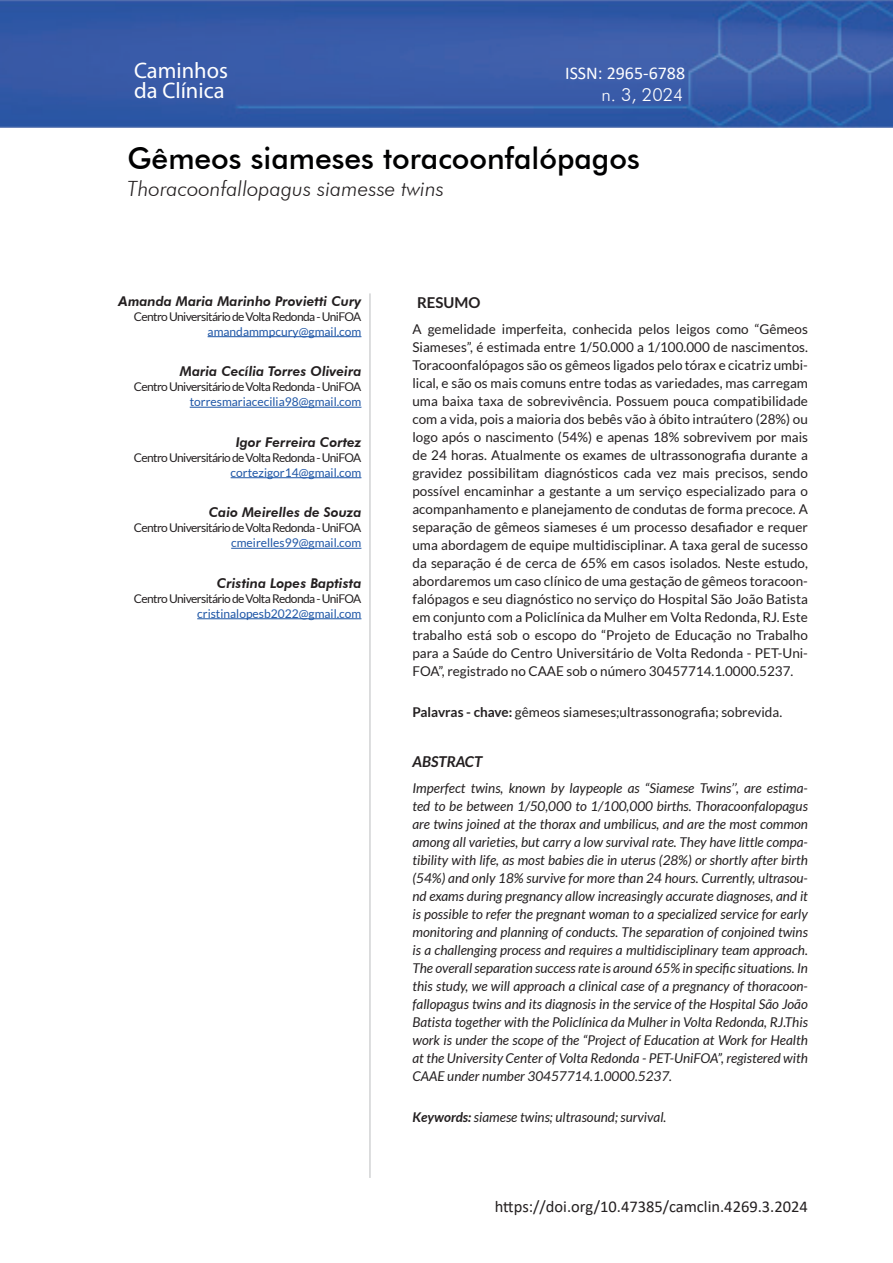
<style>
.page{position:relative;width:893px;height:1263px;background:#fff}
.page>*{position:absolute;margin:0;border:0;box-sizing:border-box;transform-origin:0 0}
.t1{font:500 30px "Futura BT";color:#000001}
.t2{font:22.5px/19.5px "Myriad Pro";color:#fff}
.t3{font:italic 300 21px "Futura BT";color:#231f20}
.t4{font:18px "Calibri";color:#fff}
.t5{font:300 18px "Futura BT";color:#fff}
.t6{font:16.5px "Calibri";color:#231f20}
.t7{font:italic 700 15px "Lato";color:#231f20}
.t8{font:700 15px "Lato";color:#231f20}
.t9{font:13.5px/18px "Lato";color:#231f20;text-align:justify}
.t10{font:italic 13.5px/18px "Lato";color:#231f20;text-align:justify}
.t11{font:italic 800 13.5px "Futura BT";color:#231f20}
.t12{font:12px "Lato";letter-spacing:-.05em;color:#231f20}
.t13{font:12px "Lato";color:#1e56a6}
.s1{font-weight:700}
</style>
<div class="page">
<img style="left:0;top:0;width:893px;height:128px">
<hr style="left:369px;top:293px;width:2px;height:885px;background:#d1d2d4">
<hr style="left:208px;top:336px;width:153px;height:1px;background:#1e56a6">
<hr style="left:190px;top:407px;width:171px;height:1px;background:#1e56a6">
<hr style="left:231px;top:477px;width:130px;height:1px;background:#1e56a6">
<hr style="left:231px;top:548px;width:130px;height:1px;background:#1e56a6">
<hr style="left:197px;top:618px;width:164px;height:1px;background:#1e56a6">
<h2 class="t2" style="left:134px;top:61px;width:96px">Caminhos da Clínica</h2>
<h3 class="t4" style="left:565px;top:61px;width:122px">ISSN: 2965-6788</h3>
<h3 class="t5" style="left:601px;top:84px;width:83px">n. 3, 2024</h3>
<h1 class="t1" style="left:128px;top:140px;width:514px">Gêmeos siameses toracoonfalópagos</h1>
<h3 class="t3" style="left:128px;top:176px;width:318px">Thoracoonfallopagus siamesse twins</h3>
<p class="t11" style="left:118px;top:293px;width:245px">Amanda Maria Marinho Provietti Cury</p>
<p class="t12" style="left:134px;top:310px;width:229px">Centro Universitário de Volta Redonda - UniFOA</p>
<p class="t13" style="left:208px;top:325px;width:155px">amandammpcury@gmail.com</p>
<p class="t11" style="left:180px;top:363px;width:183px">Maria Cecília Torres Oliveira</p>
<p class="t12" style="left:134px;top:380px;width:229px">Centro Universitário de Volta Redonda - UniFOA</p>
<p class="t13" style="left:190px;top:395px;width:173px">torresmariacecilia98@gmail.com</p>
<p class="t11" style="left:236px;top:434px;width:127px">Igor Ferreira Cortez</p>
<p class="t12" style="left:134px;top:451px;width:229px">Centro Universitário de Volta Redonda - UniFOA</p>
<p class="t13" style="left:231px;top:466px;width:132px">cortezigor14@gmail.com</p>
<p class="t11" style="left:209px;top:504px;width:154px">Caio Meirelles de Souza</p>
<p class="t12" style="left:134px;top:521px;width:229px">Centro Universitário de Volta Redonda - UniFOA</p>
<p class="t13" style="left:231px;top:536px;width:132px">cmeirelles99@gmail.com</p>
<p class="t11" style="left:217px;top:575px;width:146px">Cristina Lopes Baptista</p>
<p class="t12" style="left:134px;top:592px;width:229px">Centro Universitário de Volta Redonda - UniFOA</p>
<p class="t13" style="left:197px;top:607px;width:166px">cristinalopesb2022@gmail.com</p>
<p class="t8" style="left:417px;top:294px;width:65px">RESUMO</p>
<p class="t9" style="left:412px;top:320px;width:397px">A gemelidade imperfeita, conhecida pelos leigos como “Gêmeos Siameses”, é estimada entre 1/50.000 a 1/100.000 de nascimentos.<br>Toracoonfalópagos são os gêmeos ligados pelo tórax e cicatriz umbi&shy;lical, e são os mais comuns entre todas as variedades, mas carregam uma baixa taxa de sobrevivência. Possuem pouca compatibilidade com a vida, pois a maioria dos bebês vão à óbito intraútero (28%) ou logo após o nascimento (54%) e apenas 18% sobrevivem por mais de 24 horas. Atualmente os exames de ultrassonografia durante a gravidez possibilitam diagnósticos cada vez mais precisos, sendo possível encaminhar a gestante a um serviço especializado para o acompanhamento e planejamento de condutas de forma precoce. A separação de gêmeos siameses é um processo desafiador e requer uma abordagem de equipe multidisciplinar. A taxa geral de sucesso da separação é de cerca de 65% em casos isolados. Neste estudo, abordaremos um caso clínico de uma gestação de gêmeos toracoon&shy;falópagos e seu diagnóstico no serviço do Hospital São João Batista em conjunto com a Policlínica da Mulher em Volta Redonda, RJ. Este trabalho está sob o escopo do “Projeto de Educação no Trabalho para a Saúde do Centro Universitário de Volta Redonda - PET-Uni-FOA”, registrado no CAAE sob o número 30457714.1.0000.5237.</p>
<p class="t9" style="left:412px;top:703px;width:371px"><span class="s1">Palavras - chave:</span> gêmeos siameses;ultrassonografia; sobrevida.</p>
<p class="t7" style="left:412px;top:753px;width:71px">ABSTRACT</p>
<p class="t10" style="left:412px;top:780px;width:397px">Imperfect twins, known by laypeople as “Siamese Twins’’, are estima&shy;ted to be between 1/50,000 to 1/100,000 births. Thoracoonfalopagus are twins joined at the thorax and umbilicus, and are the most common among all varieties, but carry a low survival rate. They have little compa&shy;tibility with life, as most babies die in uterus (28%) or shortly after birth (54%) and only 18% survive for more than 24 hours. Currently, ultrasou&shy;nd exams during pregnancy allow increasingly accurate diagnoses, and it is possible to refer the pregnant woman to a specialized service for early monitoring and planning of conducts. The separation of conjoined twins is a challenging process and requires a multidisciplinary team approach.<br>The overall separation success rate is around 65% in specific situations. In this study, we will approach a clinical case of a pregnancy of thoracoon&shy;fallopagus twins and its diagnosis in the service of the Hospital São João Batista together with the Policlínica da Mulher in Volta Redonda, RJ.This work is under the scope of the “Project of Education at Work for Health at the University Center of Volta Redonda - PET-UniFOA”, registered with CAAE under number 30457714.1.0000.5237.</p>
<p class="t10" style="left:412px;top:1108px;width:255px"><span class="s1">Keywords:</span> siamese twins; ultrasound; survival.</p>
<p class="t6" style="left:495px;top:1195px;width:315px">https://doi.org/10.47385/camclin.4269.3.2024</p>
</div>
